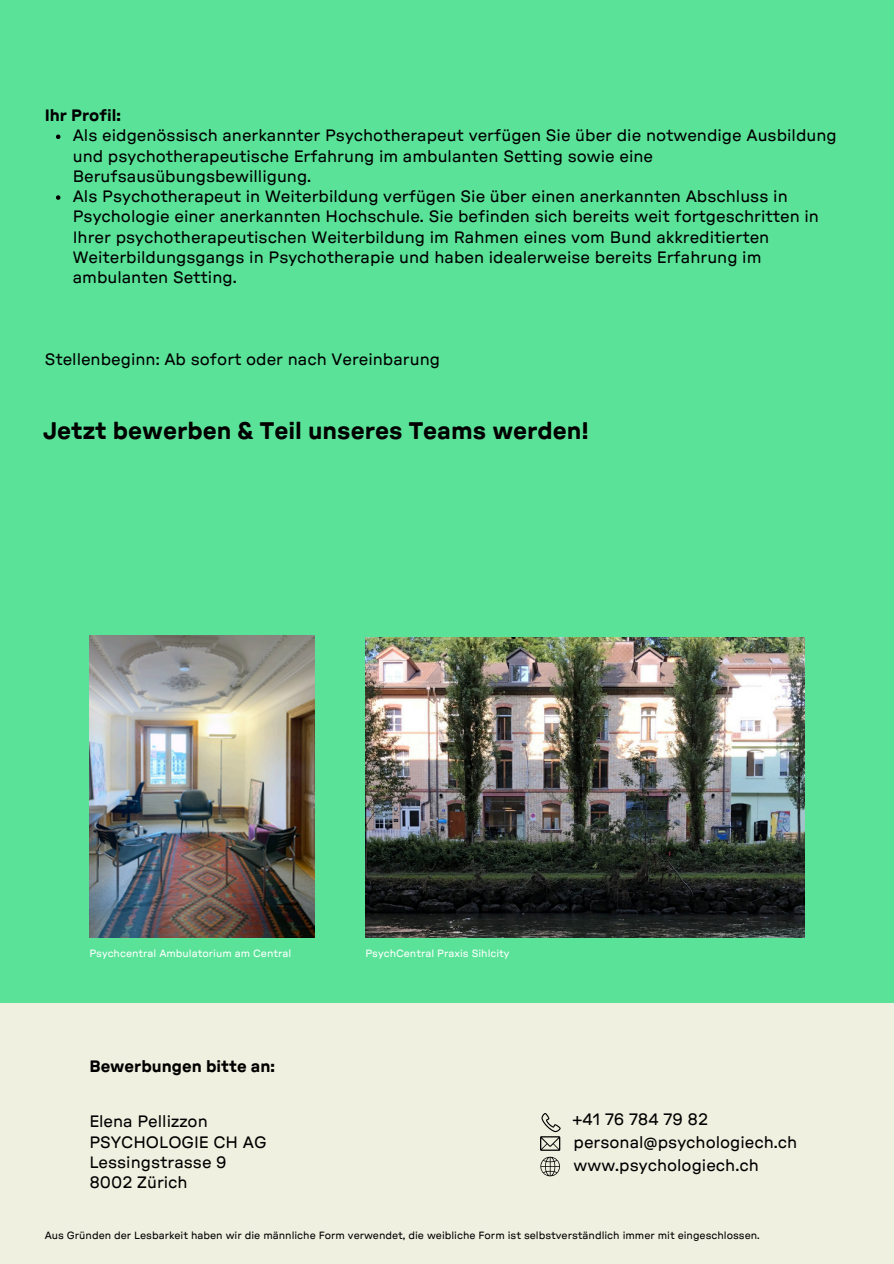
<style>
.page{position:relative;width:894px;height:1264px;background:#fff}
.page>*{position:absolute;margin:0;border:0;box-sizing:border-box;transform-origin:0 0}
.t1{font:700 expanded 24px "GT Pressura LCG";color:#000}
.t2{font:expanded 16.5px/20.2px "GT Pressura LCG";color:#000}
.t3{font:700 expanded 16.5px "GT Pressura LCG";color:#000}
.t4{font:expanded 10.5px "GT Pressura LCG";color:#000}
.t5{font:expanded 10.5px "GT Pressura LCG";color:#fff}
</style>
<div class="page">
<div style="left:0;top:0;width:893px;height:1263px;background:#5ae398"></div>
<div style="left:0;top:1003px;width:893px;height:260px;background:#f0f0e1"></div>
<svg style="left:540px;top:1113px;width:20px;height:37px"></svg>
<svg style="left:540px;top:1156px;width:20px;height:20px"></svg>
<img style="left:365px;top:637px;width:439px;height:300px">
<img style="left:89px;top:636px;width:225px;height:301px">
<svg style="left:56px;top:134px;width:4px;height:5px"></svg>
<svg style="left:56px;top:195px;width:4px;height:5px"></svg>
<p class="t3" style="left:45px;top:108px;width:78px">Ihr Profil:</p>
<p class="t2" style="left:73px;top:126px;width:765px">Als eidgenössisch anerkannter Psychotherapeut verfügen Sie über die notwendige Ausbildung und psychotherapeutische Erfahrung im ambulanten Setting sowie eine<br>Berufsausübungsbewilligung.</p>
<h3 class="t2" style="left:73px;top:187px;width:747px">Als Psychotherapeut in Weiterbildung verfügen Sie über einen anerkannten Abschluss in Psychologie einer anerkannten Hochschule. Sie befinden sich bereits weit fortgeschritten in Ihrer psychotherapeutischen Weiterbildung im Rahmen eines vom Bund akkreditierten Weiterbildungsgangs in Psychotherapie und haben idealerweise bereits Erfahrung im ambulanten Setting.</h3>
<h1 class="t2" style="left:45px;top:350px;width:396px">Stellenbeginn: Ab sofort oder nach Vereinbarung</h1>
<p class="t1" style="left:43px;top:419px;width:547px">Jetzt bewerben &amp; Teil unseres Teams werden!</p>
<p class="t5" style="left:89px;top:948px;width:203px">Psychcentral Ambulatorium am Central</p>
<h2 class="t5" style="left:365px;top:948px;width:146px">PsychCentral Praxis Sihlcity</h2>
<p class="t3" style="left:89px;top:1058px;width:187px">Bewerbungen bitte an:</p>
<h2 class="t2" style="left:89px;top:1112px;width:179px">Elena Pellizzon<br>PSYCHOLOGIE CH AG<br>Lessingstrasse 9<br>8002 Zürich</h2>
<p class="t2" style="left:572px;top:1109px;width:138px">+41 76 784 79 82</p>
<h3 class="t2" style="left:573px;top:1132px;width:225px">personal@psychologiech.ch</h3>
<p class="t2" style="left:573px;top:1155px;width:187px">www.psychologiech.ch</p>
<h3 class="t4" style="left:45px;top:1230px;width:716px">Aus Gründen der Lesbarkeit haben wir die männliche Form verwendet, die weibliche Form ist selbstverständlich immer mit eingeschlossen.</h3>
</div>
